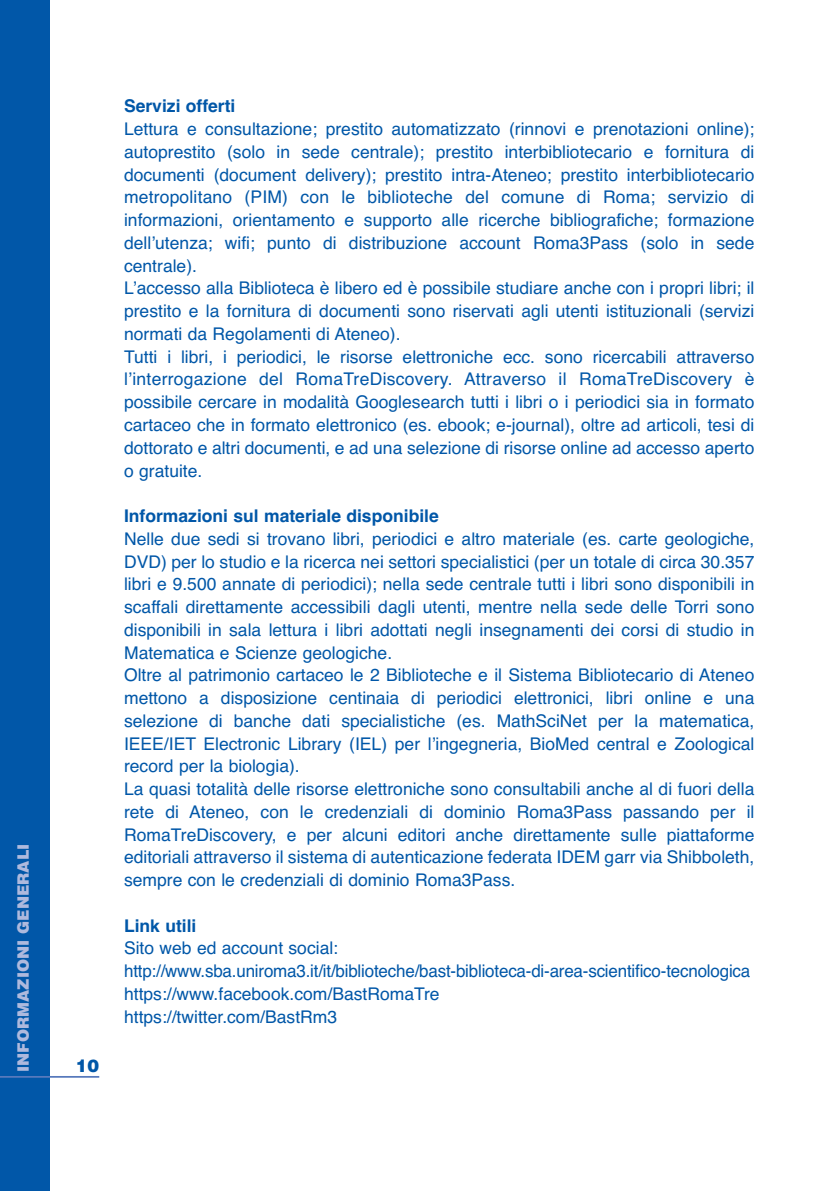
<style>
.page{position:relative;width:819px;height:1191px;background:#fff}
.page>*{position:absolute;margin:0;border:0;box-sizing:border-box;transform-origin:0 0}
.t1{font:17.5px/22.8px "Helvetica";color:#0157a8}
.t2{font:700 17.5px "Helvetica";color:#0157a8}
.t3{font:900 17.5px "Helvetica";color:#0157a8}
.t4{font:900 15.75px "Helvetica";color:#aeb9dd}
</style>
<div class="page">
<div style="left:0;top:0;width:50px;height:1191px;background:#0157a8"></div>
<hr style="left:0;top:1076px;width:99px;height:1px;background:#5779bc">
<p class="t4" style="left:14px;top:1071px;width:230px;rotate:-90deg">INFORMAZIONI GENERALI</p>
<p class="t3" style="left:76px;top:1055px;width:25px">10</p>
<p class="t2" style="left:124px;top:96px;width:113px">Servizi offerti</p>
<p class="t1" style="left:124px;top:118px;width:632px">Lettura e consultazione; prestito automatizzato (rinnovi e prenotazioni online); autoprestito (solo in sede centrale); prestito interbibliotecario e fornitura di documenti (document delivery); prestito intra-Ateneo; prestito interbibliotecario metropolitano (PIM) con le biblioteche del comune di Roma; servizio di informazioni, orientamento e supporto alle ricerche bibliografiche; formazione dell’utenza; wifi; punto di distribuzione account Roma3Pass (solo in sede centrale).<br>L’accesso alla Biblioteca è libero ed è possibile studiare anche con i propri libri; il prestito e la fornitura di documenti sono riservati agli utenti istituzionali (servizi normati da Regolamenti di Ateneo).<br>Tutti i libri, i periodici, le risorse elettroniche ecc. sono ricercabili attraverso l’interrogazione del RomaTreDiscovery. Attraverso il RomaTreDiscovery è possibile cercare in modalità Googlesearch tutti i libri o i periodici sia in formato cartaceo che in formato elettronico (es. ebook; e-journal), oltre ad articoli, tesi di dottorato e altri documenti, e ad una selezione di risorse online ad accesso aperto o gratuite.</p>
<p class="t2" style="left:124px;top:506px;width:316px">Informazioni sul materiale disponibile</p>
<p class="t1" style="left:124px;top:527px;width:632px">Nelle due sedi si trovano libri, periodici e altro materiale (es. carte geologiche, DVD) per lo studio e la ricerca nei settori specialistici (per un totale di circa 30.357 libri e 9.500 annate di periodici); nella sede centrale tutti i libri sono disponibili in scaffali direttamente accessibili dagli utenti, mentre nella sede delle Torri sono disponibili in sala lettura i libri adottati negli insegnamenti dei corsi di studio in Matematica e Scienze geologiche.<br>Oltre al patrimonio cartaceo le 2 Biblioteche e il Sistema Bibliotecario di Ateneo mettono a disposizione centinaia di periodici elettronici, libri online e una selezione di banche dati specialistiche (es. MathSciNet per la matematica, IEEE/IET Electronic Library (IEL) per l’ingegneria, BioMed central e Zoological record per la biologia).<br>La quasi totalità delle risorse elettroniche sono consultabili anche al di fuori della rete di Ateneo, con le credenziali di dominio Roma3Pass passando per il RomaTreDiscovery, e per alcuni editori anche direttamente sulle piattaforme editoriali attraverso il sistema di autenticazione federata IDEM garr via Shibboleth, sempre con le credenziali di dominio Roma3Pass.</p>
<p class="t2" style="left:124px;top:915px;width:74px">Link utili</p>
<p class="t1" style="left:124px;top:937px;width:627px">Sito web ed account social: http://www.sba.uniroma3.it/it/biblioteche/bast-biblioteca-di-area-scientifico-tecnologica https://www.facebook.com/BastRomaTre<br>https://twitter.com/BastRm3</p>
</div>
